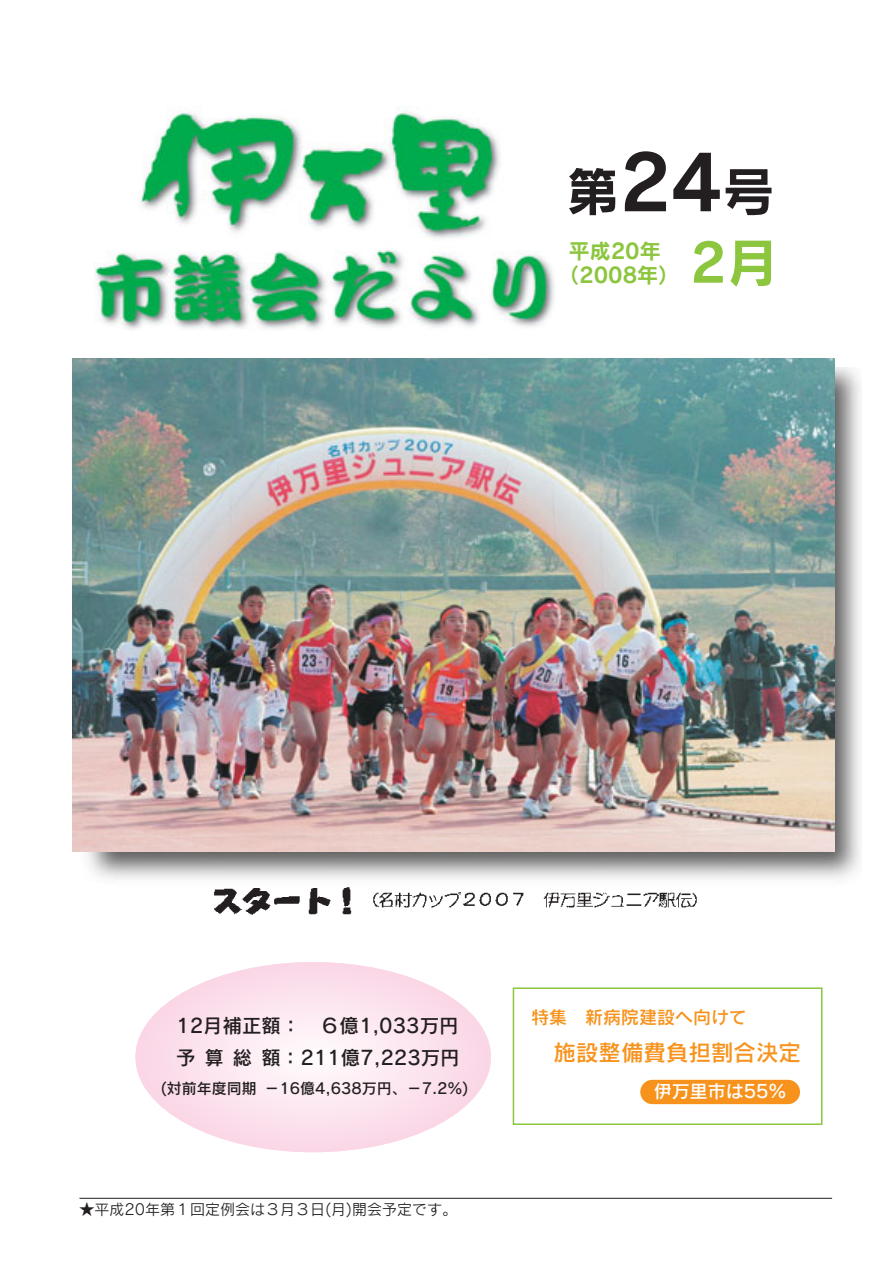
<style>
.page{position:relative;width:894px;height:1263px;background:#fff}
.page>*{position:absolute;margin:0;border:0;box-sizing:border-box;transform-origin:0 0}
.t1{font:52.5px "Rodin CID B";color:#231f20}
.t2{font:52.5px "Rodin CID B";color:#8cc63f}
.t3{font:22.5px "Rodin CID DB";color:#f7931d}
.t4{font:21px/24px "Rodin CID B";color:#8cc63f;text-align:center}
.t5{font:19.5px/32.2px "Rodin CID DB";color:#231f20}
.t6{font:18px "Rodin CID DB";color:#f7931d}
.t7{font:18px "Rodin CID DB";color:#fff}
.t8{font:15px "Rodin CID M";color:#231f20}
.t9{font:15px "Rodin CID DB";color:#231f20}
.s1{font-size:75px}
</style>
<div class="page">
<hr style="left:80px;top:1198px;width:752px;height:1px;background:#231f20">
<img style="left:94px;top:108px;width:460px;height:222px">
<img style="left:87px;top:367px;width:774px;height:512px">
<img style="left:73px;top:358px;width:762px;height:494px">
<img style="left:214px;top:887px;width:138px;height:28px">
<img style="left:373px;top:892px;width:324px;height:16px">
<div style="left:513px;top:987px;width:310px;height:138px;border:2px solid #8cc63f"></div>
<svg style="left:136px;top:962px;width:355px;height:190px;background:#fbe2ed"></svg>
<div style="left:640px;top:1080px;width:160px;height:24px;background:#f7931d;border-radius:12px"></div>
<h1 class="t1" style="left:566px;top:172px;width:210px">第<span class="s1">24</span>号</h1>
<p class="t4" style="left:558px;top:242px;width:122px">平成20年（2008年）</p>
<h1 class="t2" style="left:690px;top:243px;width:90px">2月</h1>
<p class="t5" style="left:176px;top:1012px;width:285px">12月補正額： ６億1,033万円予算総額：211億7,223万円</p>
<p class="t9" style="left:161px;top:1082px;width:309px">(対前年度同期－16億4,638万円、－7.2%)</p>
<p class="t8" style="left:80px;top:1204px;width:379px">★平成20年第１回定例会は３月３日(月)開会予定です。</p>
<p class="t6" style="left:531px;top:1010px;width:217px">特集 新病院建設へ向けて</p>
<p class="t3" style="left:554px;top:1044px;width:249px">施設整備費負担割合決定</p>
<p class="t7" style="left:654px;top:1085px;width:134px">伊万里市は55％</p>
</div>
